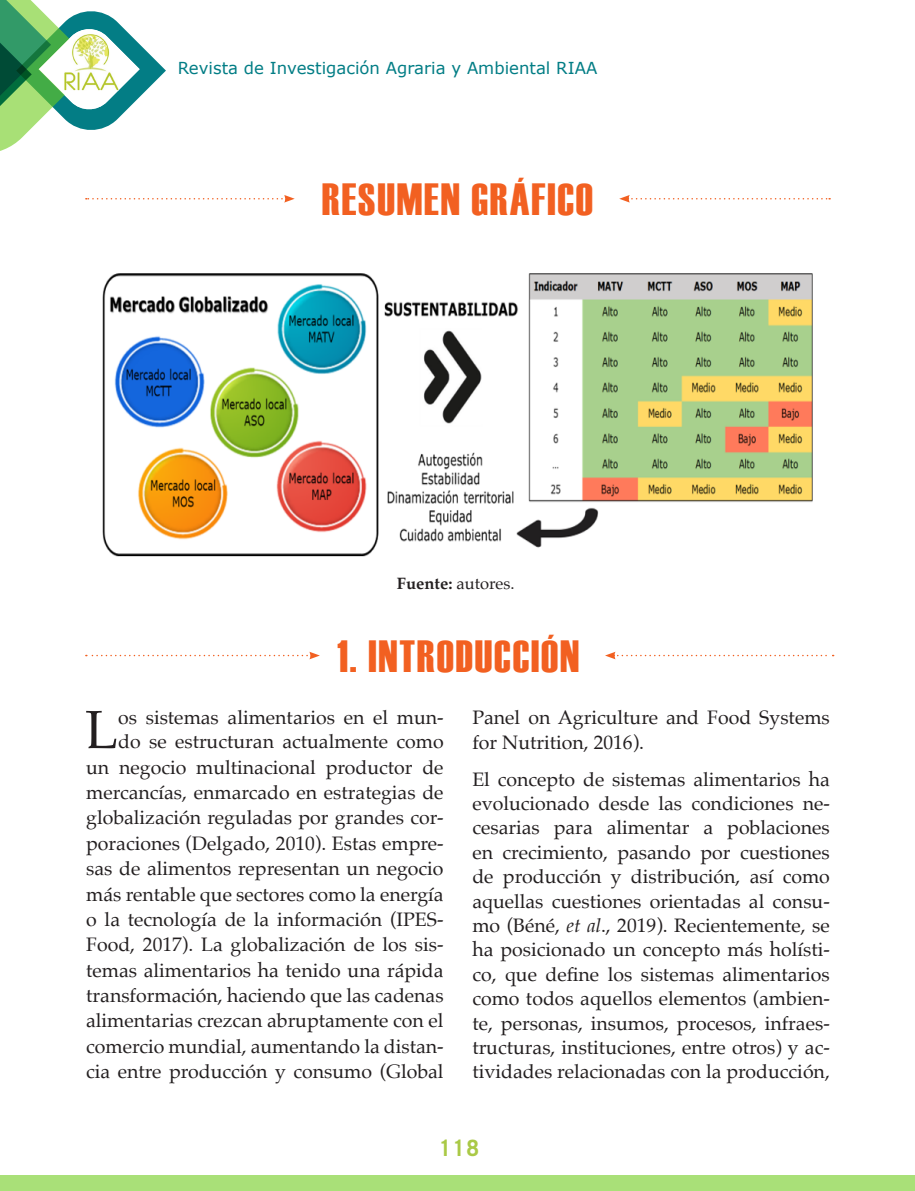
<style>
.page{position:relative;width:915px;height:1191px;background:#fff}
.page>*{position:absolute;margin:0;border:0;box-sizing:border-box;transform-origin:0 0}
.t1{font:53.85px "Palatino";color:#231f20}
.t2{font:45px "Haettenschweiler";letter-spacing:.04em;color:#f26021}
.t3{font:700 22.5px "Trade Gothic LT Std";color:#aac946}
.t4{font:19.5px/25.2px "Palatino";color:#231f20;text-align:right}
.t5{font:16.5px "Verdana";color:#027d85}
.t6{font:16.5px "Palatino";color:#231f20}
.s1{font-weight:700}
.s2{font-style:italic}
</style>
<div class="page">
<svg style="left:0;top:0;width:166px;height:151px"></svg>
<div style="left:0;top:1174px;width:914px;height:17px;background:#a9e078"></div>
<img style="left:63px;top:34px;width:55px;height:56px">
<svg style="left:86px;top:195px;width:208px;height:8px"></svg>
<svg style="left:619px;top:195px;width:210px;height:8px"></svg>
<svg style="left:605px;top:651px;width:228px;height:8px"></svg>
<svg style="left:86px;top:651px;width:234px;height:8px"></svg>
<img style="left:102px;top:273px;width:711px;height:284px">
<p class="t5" style="left:178px;top:57px;width:421px">Revista de Investigación Agraria y Ambiental RIAA</p>
<h2 class="t2" style="left:322px;top:169px;width:272px">RESUMEN GRÁFICO</h2>
<p class="t6" style="left:397px;top:570px;width:119px"><span class="s1">Fuente:</span> autores.</p>
<h2 class="t2" style="left:337px;top:626px;width:244px">1. INTRODUCCIÓN</h2>
<p class="t4" style="left:86px;top:705px;width:359px">os sistemas alimentarios en el mun-<br>do se estructuran actualmente como<br>un negocio multinacional productor de mercancías, enmarcado en estrategias de globalización reguladas por grandes cor&shy;poraciones (Delgado, 2010). Estas empre&shy;sas de alimentos representan un negocio más rentable que sectores como la energía o la tecnología de la información (IPES-Food, 2017). La globalización de los sis&shy;temas alimentarios ha tenido una rápida transformación, haciendo que las cadenas alimentarias crezcan abruptamente con el comercio mundial, aumentando la distan&shy;cia entre producción y consumo (Global</p>
<p class="t4" style="left:472px;top:705px;width:359px;line-height:24.3px;text-align:left">Panel on Agriculture and Food Systems for Nutrition, 2016).</p>
<h1 class="t1" style="left:85px;top:685px;width:34px">L</h1>
<p class="t4" style="left:472px;top:767px;width:359px;line-height:24.3px;text-align:justify">El concepto de sistemas alimentarios ha evolucionado desde las condiciones ne&shy;cesarias para alimentar a poblaciones en crecimiento, pasando por cuestiones de producción y distribución, así como aquellas cuestiones orientadas al consu&shy;mo (Béné, <span class="s2">et al</span>., 2019). Recientemente, se ha posicionado un concepto más holísti&shy;co, que define los sistemas alimentarios como todos aquellos elementos (ambien&shy;te, personas, insumos, procesos, infraes&shy;tructuras, instituciones, entre otros) y ac&shy;tividades relacionadas con la producción,</p>
<p class="t3" style="left:438px;top:1134px;width:42px">118</p>
</div>
